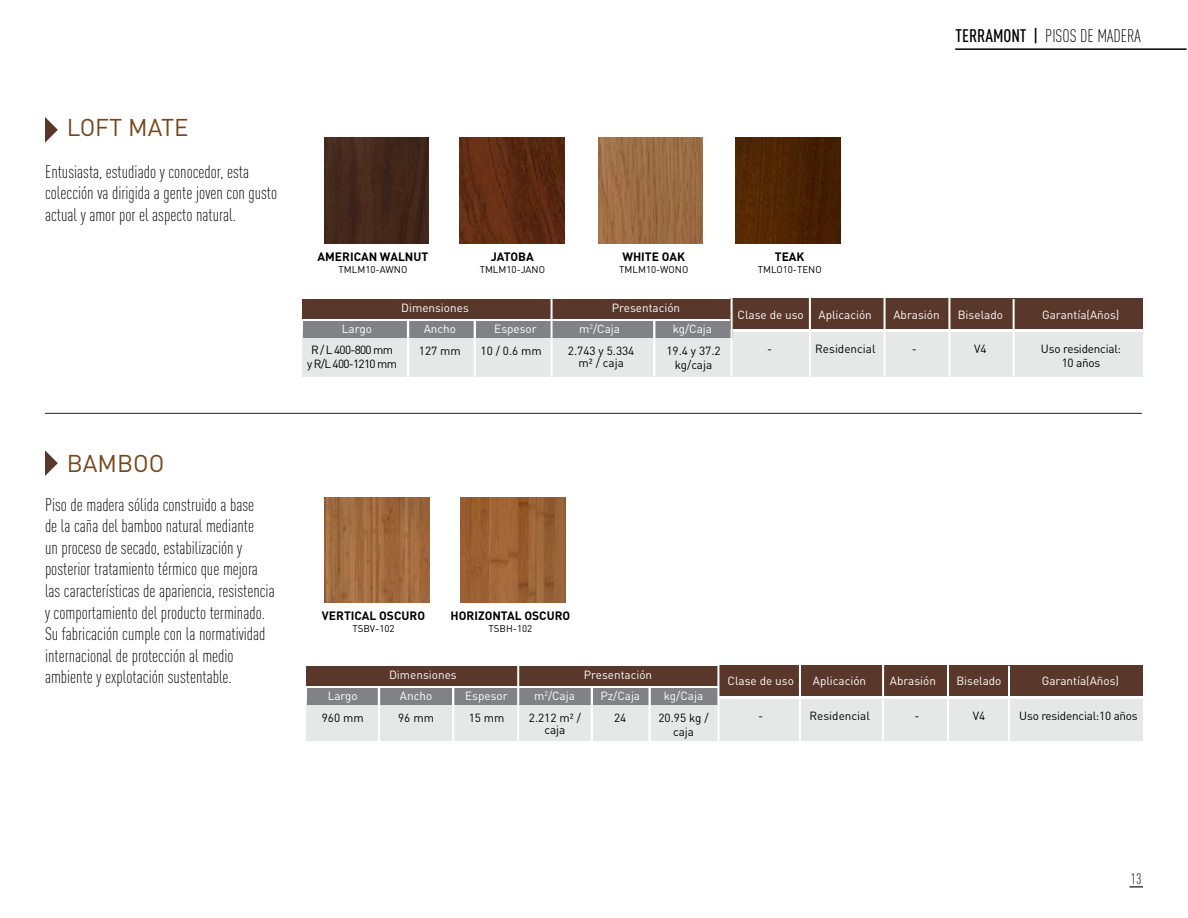
<style>
.page{position:relative;width:1188px;height:918px;background:#fff}
.page>*{position:absolute;margin:0;border:0;box-sizing:border-box;transform-origin:0 0}
.t1{font:24px "DIN";color:#75471c}
.t2{font:300 18px/21.6px "DIN Cond";color:#000}
.t3{font:15px "DIN Cond";color:#454042}
.t4{font:700 12px "DIN";color:#000}
.t5{font:11.7px "DIN";color:#fff}
.t6{font:11.7px/14.1px "DIN";color:#000;text-align:center}
.t7{font:11.7px/14.1px "DIN";letter-spacing:-.02em;color:#000;text-align:center}
.t8{font:11.7px/14.1px "DIN";letter-spacing:-.06em;color:#000;text-align:center}
.t9{font:9.75px "DIN";color:#000}
.s1{font-weight:500}
</style>
<div class="page">
<hr style="left:955px;top:48px;width:232px;height:2px;background:#000">
<img style="left:324px;top:138px;width:105px;height:105px">
<img style="left:460px;top:138px;width:105px;height:105px">
<img style="left:599px;top:138px;width:103px;height:105px">
<img style="left:736px;top:138px;width:104px;height:105px">
<svg style="left:45px;top:117px;width:13px;height:26px"></svg>
<div style="left:303px;top:333px;width:840px;height:44px;background:#e6e8e8"></div>
<div style="left:303px;top:321px;width:430px;height:17px;background:#808285"></div>
<div style="left:303px;top:299px;width:840px;height:20px;background:#59372a"></div>
<div style="left:730px;top:299px;width:413px;height:30px;background:#59372a"></div>
<hr style="left:551px;top:296px;width:2px;height:86px;background:#fff">
<hr style="left:474px;top:319px;width:2px;height:63px;background:#fff">
<hr style="left:653px;top:320px;width:2px;height:56px;background:#fff">
<hr style="left:407px;top:321px;width:2px;height:56px;background:#fff">
<hr style="left:731px;top:296px;width:2px;height:81px;background:#fff">
<hr style="left:809px;top:295px;width:2px;height:83px;background:#fff">
<hr style="left:884px;top:297px;width:2px;height:79px;background:#fff">
<hr style="left:948px;top:297px;width:2px;height:81px;background:#fff">
<hr style="left:1013px;top:299px;width:2px;height:79px;background:#fff">
<img style="left:325px;top:497px;width:104px;height:105px">
<img style="left:461px;top:497px;width:104px;height:105px">
<svg style="left:45px;top:450px;width:13px;height:26px"></svg>
<div style="left:307px;top:699px;width:836px;height:41px;background:#e6e8e8"></div>
<div style="left:307px;top:688px;width:411px;height:17px;background:#808285"></div>
<div style="left:307px;top:666px;width:836px;height:19px;background:#59372a"></div>
<div style="left:718px;top:665px;width:425px;height:31px;background:#59372a"></div>
<hr style="left:517px;top:663px;width:2px;height:77px;background:#fff">
<hr style="left:452px;top:686px;width:2px;height:57px;background:#fff">
<hr style="left:648px;top:687px;width:3px;height:56px;background:#fff">
<hr style="left:591px;top:687px;width:2px;height:56px;background:#fff">
<hr style="left:378px;top:688px;width:2px;height:56px;background:#fff">
<hr style="left:717px;top:663px;width:2px;height:80px;background:#fff">
<hr style="left:799px;top:662px;width:2px;height:82px;background:#fff">
<hr style="left:882px;top:663px;width:2px;height:80px;background:#fff">
<hr style="left:947px;top:663px;width:2px;height:81px;background:#fff">
<hr style="left:1008px;top:666px;width:2px;height:78px;background:#fff">
<hr style="left:45px;top:413px;width:1097px;height:1px;background:#241f21">
<svg style="left:1130px;top:886px;width:13px;height:2px"></svg>
<h1 class="t1" style="left:67px;top:113px;width:123px">LOFT MATE</h1>
<p class="t2" style="left:45px;top:161px;width:234px">Entusiasta, estudiado y conocedor, esta colección va dirigida a gente joven con gusto actual y amor por el aspecto natural.</p>
<p class="t2" style="left:956px;top:25px;width:187px"><span class="s1">TERRAMONT |</span> PISOS DE MADERA</p>
<p class="t4" style="left:318px;top:249px;width:112px">AMERICAN WALNUT</p>
<p class="t9" style="left:339px;top:263px;width:70px">TMLM10-AWNO</p>
<p class="t4" style="left:491px;top:249px;width:44px">JATOBA</p>
<p class="t9" style="left:480px;top:263px;width:67px">TMLM10-JANO</p>
<p class="t4" style="left:622px;top:249px;width:64px">WHITE OAK</p>
<p class="t9" style="left:619px;top:263px;width:71px">TMLM10-WONO</p>
<p class="t4" style="left:775px;top:249px;width:31px">TEAK</p>
<p class="t9" style="left:758px;top:263px;width:65px">TMLO10-TENO</p>
<p class="t5" style="left:401px;top:301px;width:69px">Dimensiones</p>
<p class="t5" style="left:612px;top:301px;width:70px">Presentación</p>
<p class="t5" style="left:738px;top:307px;width:136px">Clase de uso Aplicación</p>
<p class="t5" style="left:893px;top:307px;width:48px">Abrasión</p>
<p class="t5" style="left:958px;top:307px;width:47px">Biselado</p>
<p class="t5" style="left:1042px;top:307px;width:79px">Garantía(Años)</p>
<p class="t5" style="left:342px;top:322px;width:32px">Largo</p>
<p class="t5" style="left:424px;top:322px;width:34px">Ancho</p>
<p class="t5" style="left:494px;top:322px;width:44px">Espesor</p>
<p class="t5" style="left:579px;top:322px;width:42px">m<sup>2</sup>/Caja</p>
<p class="t5" style="left:673px;top:322px;width:41px">kg/Caja</p>
<p class="t8" style="left:307px;top:342px;width:91px">R / L 400-800 mm y R/L 400-1210 mm</p>
<p class="t6" style="left:419px;top:343px;width:43px">127 mm</p>
<p class="t6" style="left:666px;top:343px;width:56px">19.4 y 37.2 kg/caja</p>
<p class="t6" style="left:815px;top:342px;width:62px">Residencial</p>
<p class="t6" style="left:912px;top:342px;width:7px">-</p>
<p class="t6" style="left:974px;top:341px;width:14px">V4</p>
<p class="t7" style="left:1041px;top:341px;width:82px">Uso residencial:<br>10 años</p>
<p class="t6" style="left:481px;top:343px;width:63px">10 / 0.6 mm</p>
<p class="t6" style="left:568px;top:343px;width:68px">2.743 y 5.334</p>
<p class="t6" style="left:767px;top:342px;width:7px">-</p>
<p class="t6" style="left:579px;top:355px;width:47px">m² / caja</p>
<h1 class="t1" style="left:67px;top:448px;width:99px">BAMBOO</h1>
<p class="t2" style="left:45px;top:493px;width:231px">Piso de madera sólida construido a base<br>de la caña del bamboo natural mediante<br>un proceso de secado, estabilización y posterior tratamiento térmico que mejora las características de apariencia, resistencia y comportamiento del producto terminado.<br>Su fabricación cumple con la normatividad internacional de protección al medio ambiente y explotación sustentable.</p>
<p class="t4" style="left:322px;top:608px;width:105px">VERTICAL OSCURO</p>
<p class="t9" style="left:352px;top:622px;width:44px">TSBV-102</p>
<p class="t4" style="left:451px;top:608px;width:121px">HORIZONTAL OSCURO</p>
<p class="t9" style="left:489px;top:622px;width:45px">TSBH-102</p>
<p class="t5" style="left:389px;top:668px;width:69px">Dimensiones</p>
<p class="t5" style="left:584px;top:668px;width:70px">Presentación</p>
<p class="t5" style="left:328px;top:689px;width:32px">Largo</p>
<p class="t5" style="left:400px;top:689px;width:34px">Ancho</p>
<p class="t5" style="left:465px;top:689px;width:44px">Espesor</p>
<p class="t5" style="left:534px;top:689px;width:42px">m<sup>2</sup>/Caja</p>
<p class="t5" style="left:600px;top:689px;width:41px">Pz/Caja</p>
<p class="t5" style="left:664px;top:689px;width:41px">kg/Caja</p>
<p class="t5" style="left:728px;top:674px;width:68px">Clase de uso</p>
<p class="t5" style="left:813px;top:674px;width:55px">Aplicación</p>
<p class="t5" style="left:890px;top:674px;width:48px">Abrasión</p>
<p class="t5" style="left:956px;top:674px;width:47px">Biselado</p>
<p class="t5" style="left:1042px;top:674px;width:79px">Garantía(Años)</p>
<p class="t6" style="left:469px;top:710px;width:37px">15 mm</p>
<p class="t6" style="left:529px;top:710px;width:54px">2.212 m² /</p>
<p class="t6" style="left:758px;top:708px;width:7px">-</p>
<p class="t6" style="left:810px;top:708px;width:62px">Residencial</p>
<p class="t6" style="left:915px;top:708px;width:7px">-</p>
<p class="t6" style="left:973px;top:708px;width:14px">V4</p>
<p class="t7" style="left:1019px;top:708px;width:120px">Uso residencial:10 años</p>
<p class="t6" style="left:544px;top:722px;width:22px">caja</p>
<p class="t6" style="left:322px;top:710px;width:43px">960 mm</p>
<p class="t6" style="left:398px;top:710px;width:37px">96 mm</p>
<p class="t6" style="left:614px;top:710px;width:14px">24</p>
<p class="t6" style="left:659px;top:710px;width:52px">20.95 kg / caja</p>
<p class="t3" style="left:1131px;top:870px;width:12px">13</p>
</div>
